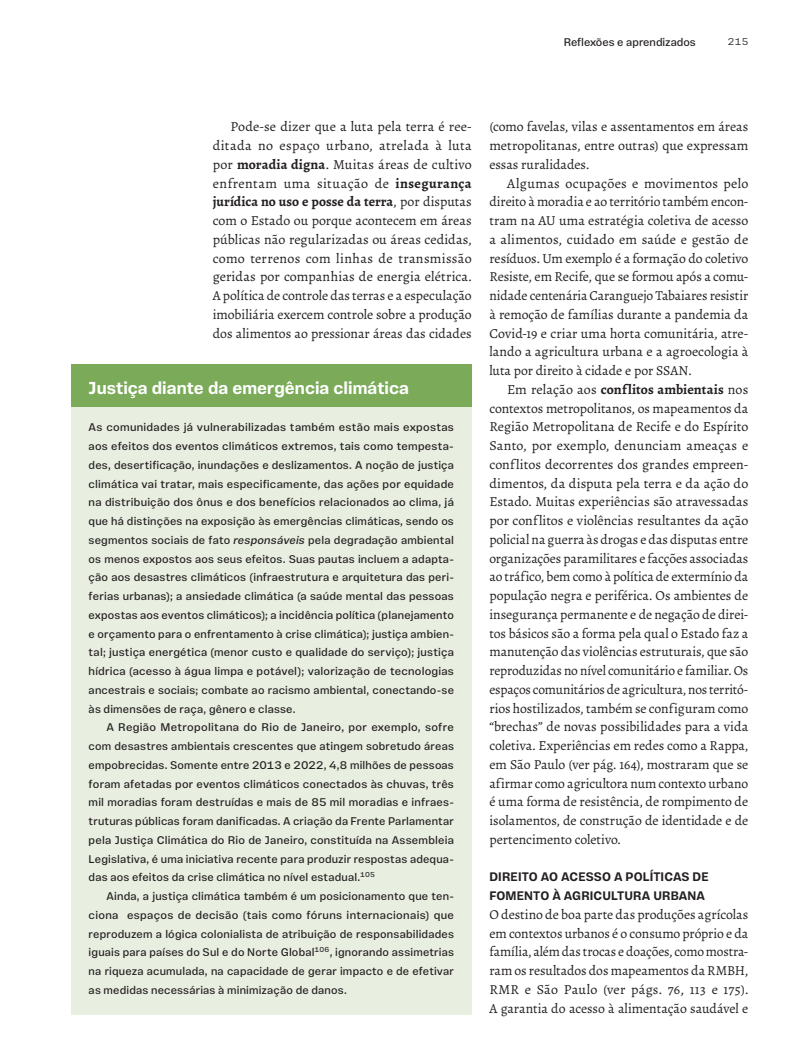
<style>
.page{position:relative;width:798px;height:1063px;background:#fff}
.page>*{position:absolute;margin:0;border:0;box-sizing:border-box;transform-origin:0 0}
.BC_Título{font:700 17.5px "Vinila";letter-spacing:.005em;color:#fff}
.textoCorrido{font:13.75px/18.8px "Alegreya";color:#231f20;text-align:justify}
.textoCorrido-PrimeiroParágrafo{font:13.75px/18.8px "Alegreya";color:#231f20;text-align:justify}
.T4_Assunto_destaque{font:700 12.5px/18.8px "Vinila";letter-spacing:.01em;color:#231f20}
.BC_PrimeiroParágrafo{font:11.25px/18.8px "Vinila";letter-spacing:.015em;color:#231f20;text-align:justify}
.BC_TextoCorrido{font:11.25px/18.8px "Vinila";letter-spacing:.015em;color:#231f20;text-align:justify}
.t1{font:300 10px "Vinila";color:#231f20}
.s1{font-weight:700}
.s2{font-style:italic}
</style>
<div class="page">
<div style="left:71px;top:364px;width:400px;height:45px;background:#7baa59"></div>
<div style="left:71px;top:407px;width:400px;height:326px;background:#e8eee0"></div>
<div style="left:71px;top:707px;width:400px;height:195px;background:#e8eee0"></div>
<div style="left:71px;top:876px;width:400px;height:139px;background:#e8eee0"></div>
<p class="BC_PrimeiroParágrafo" style="left:563px;top:32px;width:134px">Reflexões e aprendizados</p>
<p class="t1" style="left:727px;top:35px;width:22px">215</p>
<p class="textoCorrido" style="left:213px;top:117px;width:260px;text-indent:18px">Pode-se dizer que a luta pela terra é ree&shy;ditada no espaço urbano, atrelada à luta por <span class="s1">moradia digna</span>. Muitas áreas de cultivo enfrentam uma situação de <span class="s1">insegurança jurídica no uso e posse da terra</span>, por disputas com o Estado ou porque acontecem em áreas públicas não regularizadas ou áreas cedidas, como terrenos com linhas de transmissão geridas por companhias de energia elétrica.</p>
<p class="textoCorrido-PrimeiroParágrafo" style="left:213px;top:286px;width:260px">A política de controle das terras e a especulação imobiliária exercem controle sobre a produção dos alimentos ao pressionar áreas das cidades</p>
<p class="BC_Título" style="left:89px;top:377px;width:321px">Justiça diante da emergência climática</p>
<p class="BC_PrimeiroParágrafo" style="left:89px;top:418px;width:366px">As comunidades já vulnerabilizadas também estão mais expostas aos efeitos dos eventos climáticos extremos, tais como tempesta&shy;des, desertificação, inundações e deslizamentos. A noção de justiça climática vai tratar, mais especificamente, das ações por equidade na distribuição dos ônus e dos benefícios relacionados ao clima, já que há distinções na exposição às emergências climáticas, sendo os segmentos sociais de fato <span class="s2">responsáveis</span> pela degradação ambiental os menos expostos aos seus efeitos. Suas pautas incluem a adapta&shy;ção aos desastres climáticos (infraestrutura e arquitetura das peri&shy;ferias urbanas); a ansiedade climática (a saúde mental das pessoas expostas aos eventos climáticos); a incidência política (planejamento e orçamento para o enfrentamento à crise climática); justiça ambien&shy;tal; justiça energética (menor custo e qualidade do serviço); justiça hídrica (acesso à água limpa e potável); valorização de tecnologias ancestrais e sociais; combate ao racismo ambiental, conectando-se às dimensões de raça, gênero e classe.</p>
<p class="BC_TextoCorrido" style="left:89px;top:718px;width:367px;text-indent:18px">A Região Metropolitana do Rio de Janeiro, por exemplo, sofre com desastres ambientais crescentes que atingem sobretudo áreas empobrecidas. Somente entre 2013 e 2022, 4,8 milhões de pessoas foram afetadas por eventos climáticos conectados às chuvas, três mil moradias foram destruídas e mais de 85 mil moradias e infraes&shy;truturas públicas foram danificadas. A criação da Frente Parlamentar pela Justiça Climática do Rio de Janeiro, constituída na Assembleia Legislativa, é uma iniciativa recente para produzir respostas adequa&shy;das aos efeitos da crise climática no nível estadual.<sup>105</sup></p>
<p class="BC_TextoCorrido" style="left:89px;top:887px;width:366px;text-indent:18px">Ainda, a justiça climática também é um posicionamento que ten&shy;ciona espaços de decisão (tais como fóruns internacionais) que reproduzem a lógica colonialista de atribuição de responsabilidades iguais para países do Sul e do Norte Global<sup>106</sup>, ignorando assimetrias na riqueza acumulada, na capacidade de gerar impacto e de efetivar as medidas necessárias à minimização de danos.</p>
<p class="textoCorrido-PrimeiroParágrafo" style="left:489px;top:117px;width:260px">(como favelas, vilas e assentamentos em áreas metropolitanas, entre outras) que expressam essas ruralidades.</p>
<p class="textoCorrido" style="left:489px;top:174px;width:260px;text-indent:18px">Algumas ocupações e movimentos pelo direito à moradia e ao território também encon&shy;tram na AU uma estratégia coletiva de acesso a alimentos, cuidado em saúde e gestão de resíduos. Um exemplo é a formação do coletivo Resiste, em Recife, que se formou após a comu&shy;nidade centenária Caranguejo Tabaiares resistir à remoção de famílias durante a pandemia da Covid-19 e criar uma horta comunitária, atre&shy;lando a agricultura urbana e a agroecologia à luta por direito à cidade e por SSAN.</p>
<p class="textoCorrido" style="left:489px;top:380px;width:260px;text-indent:18px">Em relação aos <span class="s1">conflitos ambientais</span> nos contextos metropolitanos, os mapeamentos da Região Metropolitana de Recife e do Espírito Santo, por exemplo, denunciam ameaças e conflitos decorrentes dos grandes empreen&shy;dimentos, da disputa pela terra e da ação do Estado. Muitas experiências são atravessadas por conflitos e violências resultantes da ação policial na guerra às drogas e das disputas entre organizações paramilitares e facções associadas ao tráfico, bem como à política de extermínio da população negra e periférica. Os ambientes de insegurança permanente e de negação de direi&shy;tos básicos são a forma pela qual o Estado faz a manutenção das violências estruturais, que são reproduzidas no nível comunitário e familiar. Os espaços comunitários de agricultura, nos territó&shy;rios hostilizados, também se configuram como “brechas” de novas possibilidades para a vida coletiva. Experiências em redes como a Rappa, em São Paulo (ver pág. 164), mostraram que se afirmar como agricultora num contexto urbano é uma forma de resistência, de rompimento de isolamentos, de construção de identidade e de pertencimento coletivo.</p>
<p class="T4_Assunto_destaque" style="left:489px;top:868px;width:221px">DIREITO AO ACESSO A POLÍTICAS DE<br>FOMENTO À AGRICULTURA URBANA</p>
<p class="textoCorrido-PrimeiroParágrafo" style="left:489px;top:905px;width:260px">O destino de boa parte das produções agrícolas em contextos urbanos é o consumo próprio e da família, além das trocas e doações, como mostra&shy;ram os resultados dos mapeamentos da RMBH, RMR e São Paulo (ver págs. 76, 113 e 175).<br>A garantia do acesso à alimentação saudável e</p>
</div>
